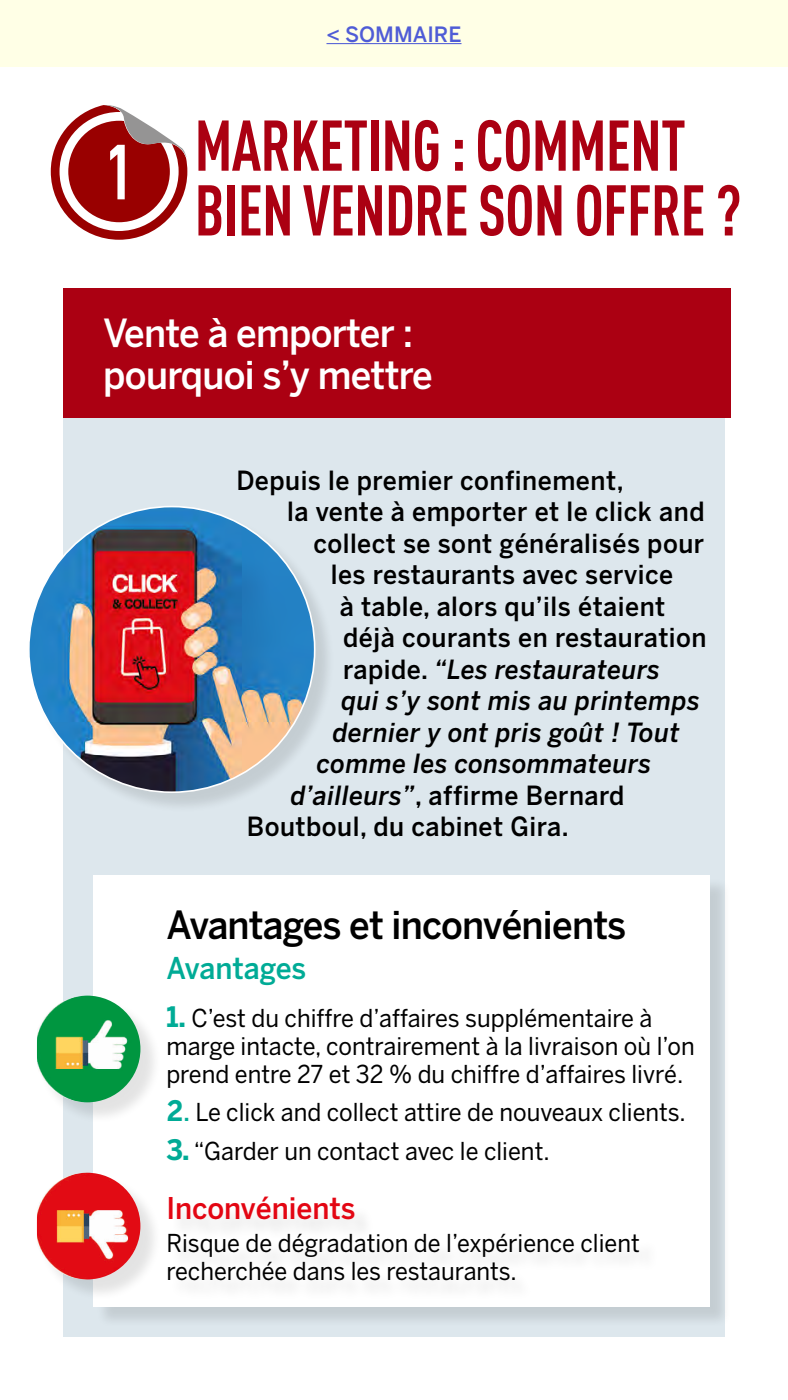
<style>
.page{position:relative;width:788px;height:1400px;background:#fff}
.page>*{position:absolute;margin:0;border:0;box-sizing:border-box;transform-origin:0 0}
._1___Titre_noir{font:700 condensed 76.65px "DIN Pro";color:#fff;scale:.89 1}
._1___Titre_noir-2{font:700 condensed 70.52px/64.8px "DIN Pro";letter-spacing:-.01em;color:#ab0012;scale:.89 1}
.Texte_courant{font:500 38.5px/42px "Benton Sans";letter-spacing:-.02em;color:#fff;scale:.95 1}
.Texte_courant-2{font:500 38.5px "Benton Sans";letter-spacing:-.02em;color:#000;scale:.95 1}
.Texte_courant-3{font:500 29.75px "Benton Sans";color:#e30613;scale:.95 1}
.Texte_courant-4{font:500 29.75px "Benton Sans";letter-spacing:-.005em;color:#00ab96;scale:.95 1}
.Texte_courant-5{font:500 26.25px "Benton Sans";letter-spacing:.02em;color:#000;scale:.95 1}
.Texte_courant-6{font:italic 500 26.25px "Benton Sans";letter-spacing:.02em;color:#000;scale:.95 1}
.Texte_courant-7{font:24.5px/28px "Benton Sans";color:#000;scale:.95 1}
.t1{font:500 21px "Benton Sans";color:#4f5cd6}
.s1{font-style:normal}
.s2{font-style:italic}
.s3{font-size:42px;color:#fff}
.s4{font-weight:700;font-size:28px;color:#00ab96}
.s5{font-weight:500;color:#00ab96}
</style>
<div class="page">
<svg style="left:51px;top:105px;width:136px;height:135px"></svg>
<div style="left:63px;top:312px;width:661px;height:1025px;background:#dde7ed"></div>
<div style="left:30px;top:508px;width:305px;height:305px;background:#000;opacity:.11"></div>
<img style="left:29px;top:507px;width:285px;height:285px;border-radius:143px">
<div style="left:63px;top:288px;width:667px;height:129px;background:#ab0012"></div>
<div style="left:95px;top:878px;width:636px;height:450px;background:#000;opacity:.11"></div>
<div style="left:93px;top:875px;width:616px;height:432px;background:#fff"></div>
<div style="left:40px;top:998px;width:122px;height:126px;background:#000;opacity:.11"></div>
<img style="left:37px;top:996px;width:103px;height:106px">
<div style="left:40px;top:1176px;width:122px;height:125px;background:#000;opacity:.11"></div>
<img style="left:37px;top:1173px;width:103px;height:106px">
<div style="left:0;top:0;width:788px;height:66px;background:#ffffe6"></div>
<hr style="left:326px;top:43px;width:135px;height:1px;background:#4f5cd6">
<p class="_1___Titre_noir" style="left:105px;top:114px;width:32px">1</p>
<p class="t1" style="left:326px;top:21px;width:136px">&lt; SOMMAIRE</p>
<p class="_1___Titre_noir-2" style="left:195px;top:107px;width:615px">MARKETING : COMMENT<br>BIEN VENDRE SON OFFRE ?</p>
<p class="Texte_courant" style="left:103px;top:312px;width:348px">Vente à emporter : pourquoi s’y mettre</p>
<p class="Texte_courant-5" style="left:236px;top:465px;width:409px">Depuis le premier confinement,</p>
<p class="Texte_courant-5" style="left:287px;top:496px;width:441px">la vente à emporter et le click and</p>
<p class="Texte_courant-5" style="left:313px;top:528px;width:413px">collect se sont généralisés pour</p>
<p class="Texte_courant-5" style="left:331px;top:559px;width:361px">les restaurants avec service</p>
<p class="Texte_courant-5" style="left:340px;top:591px;width:344px">à table, alors qu’ils étaient</p>
<p class="Texte_courant-5" style="left:343px;top:622px;width:384px">déjà courants en restauration</p>
<p class="Texte_courant-6" style="left:343px;top:654px;width:335px"><span class="s1">rapide.</span> “Les restaurateurs</p>
<p class="Texte_courant-6" style="left:341px;top:685px;width:379px">qui s’y sont mis au printemps</p>
<p class="Texte_courant-6" style="left:332px;top:717px;width:366px">dernier y ont pris goût ! Tout</p>
<p class="Texte_courant-6" style="left:317px;top:748px;width:353px">comme les consommateurs</p>
<p class="Texte_courant-5" style="left:290px;top:780px;width:353px"><span class="s2">d’ailleurs”</span>, affirme Bernard</p>
<p class="Texte_courant-5" style="left:247px;top:811px;width:340px">Boutboul, du cabinet Gira.</p>
<p class="Texte_courant-2" style="left:166px;top:902px;width:502px">Avantages et inconvénients<span class="s3">t</span></p>
<p class="Texte_courant-4" style="left:166px;top:951px;width:149px">Avantages</p>
<p class="Texte_courant-7" style="left:166px;top:1003px;width:557px"><span class="s4">1.</span> C’est du chiffre d’affaires supplémentaire à marge intacte, contrairement à la livraison où l’on prend entre 27 et 32 % du chiffre d’affaires livré.</p>
<p class="Texte_courant-7" style="left:166px;top:1098px;width:548px"><span class="s4">2</span><span class="s5">.</span> Le click and collect attire de nouveaux clients.</p>
<p class="Texte_courant-7" style="left:166px;top:1136px;width:405px"><span class="s4">3.</span> “Garder un contact avec le client.</p>
<p class="Texte_courant-3" style="left:166px;top:1190px;width:201px">Inconvénients</p>
<p class="Texte_courant-7" style="left:166px;top:1229px;width:500px">Risque de dégradation de l’expérience client recherchée dans les restaurants.</p>
</div>
